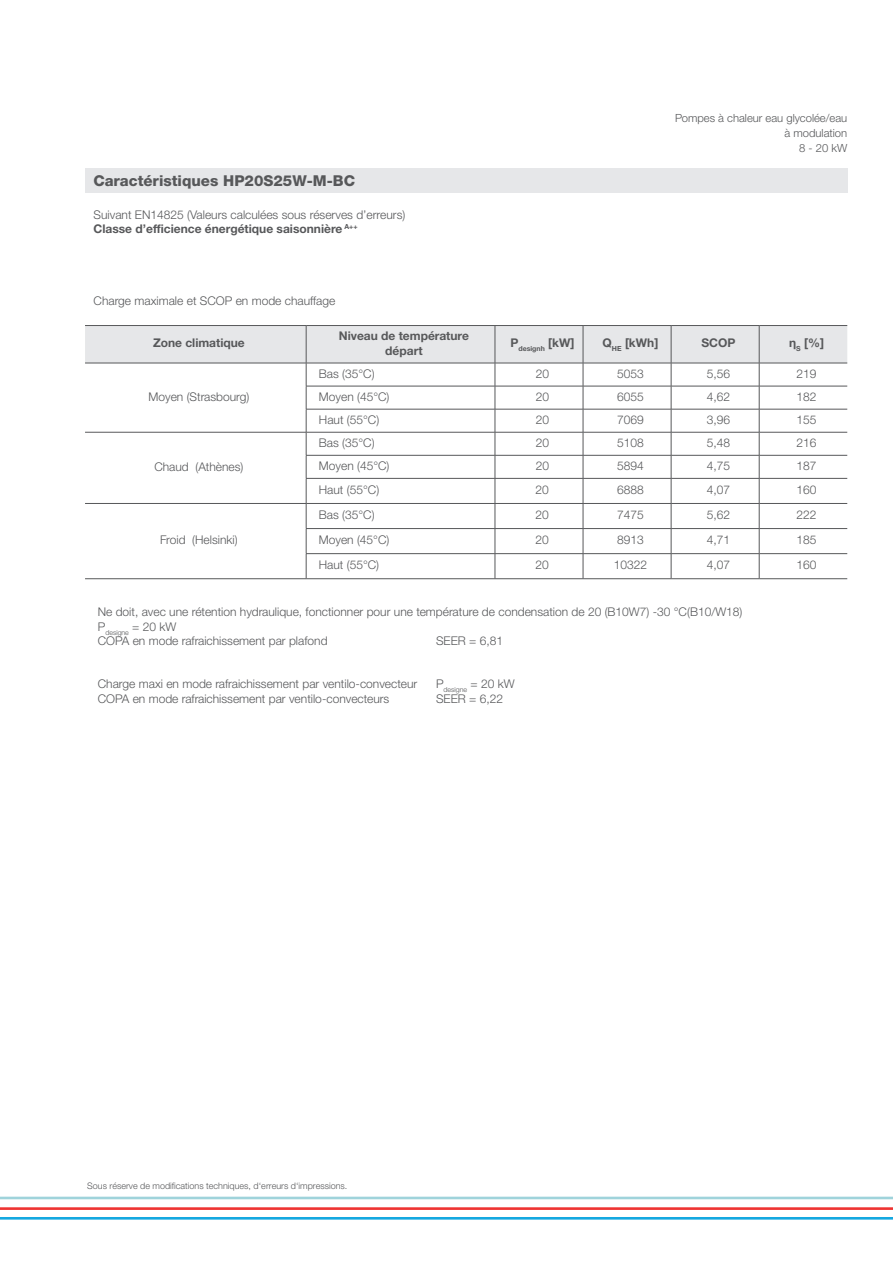
<style>
.page{position:relative;width:893px;height:1263px;background:#fff}
.page>*{position:absolute;margin:0;border:0;box-sizing:border-box;transform-origin:0 0}
.t1{font:800 15px "Helvetica Neue LTW1 G";color:#57585a}
.t2{font:300 12px/14.4px "Helvetica Neue LTW1 G";color:#57585a}
.t3{font:700 12px/14.4px "Helvetica Neue LTW1 G";color:#57585a;text-align:center}
.t4{font:300 11.25px/15px "Helvetica Neue LTW1 G";color:#57585a;text-align:right}
.t5{font:300 9px "Helvetica Neue LTW1 G";color:#57585a}
.t6{font:300 7.05px "Helvetica Neue LTW1 G";color:#57585a}
.t7{font:700 7.05px "Helvetica Neue LTW1 G";color:#57585a}
.s1{font-weight:700}
</style>
<div class="page">
<div style="left:85px;top:168px;width:762px;height:25px;background:#e6e7e9"></div>
<svg style="left:85px;top:326px;width:762px;height:252px"></svg>
<hr style="left:85px;top:578px;width:221px;height:1px;background:#57585a">
<hr style="left:306px;top:578px;width:189px;height:1px;background:#57585a">
<hr style="left:495px;top:578px;width:88px;height:1px;background:#57585a">
<hr style="left:583px;top:578px;width:88px;height:1px;background:#57585a">
<hr style="left:671px;top:578px;width:88px;height:1px;background:#57585a">
<hr style="left:759px;top:578px;width:88px;height:1px;background:#57585a">
<hr style="left:85px;top:325px;width:221px;height:1px;background:#57585a">
<hr style="left:306px;top:325px;width:189px;height:1px;background:#57585a">
<hr style="left:306px;top:326px;width:1px;height:37px;background:#57585a">
<hr style="left:495px;top:325px;width:88px;height:1px;background:#57585a">
<hr style="left:495px;top:326px;width:1px;height:37px;background:#57585a">
<hr style="left:583px;top:325px;width:88px;height:1px;background:#57585a">
<hr style="left:583px;top:326px;width:1px;height:37px;background:#57585a">
<hr style="left:671px;top:325px;width:88px;height:1px;background:#57585a">
<hr style="left:671px;top:326px;width:1px;height:37px;background:#57585a">
<hr style="left:759px;top:325px;width:88px;height:1px;background:#57585a">
<hr style="left:759px;top:326px;width:1px;height:37px;background:#57585a">
<hr style="left:85px;top:363px;width:221px;height:1px;background:#57585a">
<hr style="left:306px;top:363px;width:189px;height:1px;background:#57585a">
<hr style="left:495px;top:363px;width:88px;height:1px;background:#57585a">
<hr style="left:583px;top:363px;width:88px;height:1px;background:#57585a">
<hr style="left:671px;top:363px;width:88px;height:1px;background:#57585a">
<hr style="left:759px;top:363px;width:88px;height:1px;background:#57585a">
<hr style="left:0;top:1197px;width:893px;height:2px;background:#9fd3db">
<hr style="left:0;top:1207px;width:893px;height:3px;background:#ee3432">
<hr style="left:0;top:1217px;width:893px;height:2px;background:#14a8e0">
<p class="t1" style="left:94px;top:172px;width:263px">Caractéristiques HP20S25W-M-BC</p>
<p class="t2" style="left:94px;top:207px;width:313px">Suivant EN14825 (Valeurs calculées sous réserves d’erreurs)<br><span class="s1">Classe d’efficience énergétique saisonnière</span> <sup>A++</sup></p>
<p class="t4" style="left:675px;top:110px;width:174px">Pompes à chaleur eau glycolée/eau à modulation<br>8 - 20 kW</p>
<p class="t2" style="left:94px;top:293px;width:243px">Charge maximale et SCOP en mode chauffage</p>
<p class="t3" style="left:153px;top:336px;width:93px">Zone climatique</p>
<p class="t3" style="left:339px;top:329px;width:132px">Niveau de température départ</p>
<p class="t7" style="left:510px;top:344px;width:65px"><sup>P</sup>designh <sup>[kW]</sup></p>
<p class="t3" style="left:603px;top:336px;width:57px">Q<sub>HE</sub> [kWh]</p>
<p class="t3" style="left:701px;top:336px;width:36px">SCOP</p>
<p class="t3" style="left:789px;top:336px;width:36px">η<sub>S</sub> [%]</p>
<p class="t2" style="left:149px;top:389px;width:102px">Moyen (Strasbourg)</p>
<p class="t2" style="left:319px;top:366px;width:57px">Bas (35°C)</p>
<p class="t2" style="left:536px;top:366px;width:15px">20</p>
<p class="t2" style="left:617px;top:366px;width:28px">5053</p>
<p class="t2" style="left:707px;top:366px;width:25px">5,56</p>
<p class="t2" style="left:797px;top:366px;width:22px">219</p>
<p class="t2" style="left:319px;top:389px;width:72px">Moyen (45°C)</p>
<p class="t2" style="left:536px;top:389px;width:15px">20</p>
<p class="t2" style="left:617px;top:389px;width:28px">6055</p>
<p class="t2" style="left:707px;top:389px;width:25px">4,62</p>
<p class="t2" style="left:797px;top:389px;width:22px">182</p>
<p class="t2" style="left:319px;top:412px;width:62px">Haut (55°C)</p>
<p class="t2" style="left:536px;top:412px;width:15px">20</p>
<p class="t2" style="left:617px;top:412px;width:28px">7069</p>
<p class="t2" style="left:707px;top:412px;width:25px">3,96</p>
<p class="t2" style="left:797px;top:412px;width:22px">155</p>
<p class="t2" style="left:154px;top:459px;width:91px">Chaud (Athènes)</p>
<p class="t2" style="left:319px;top:435px;width:57px">Bas (35°C)</p>
<p class="t2" style="left:536px;top:435px;width:15px">20</p>
<p class="t2" style="left:617px;top:435px;width:28px">5108</p>
<p class="t2" style="left:707px;top:435px;width:25px">5,48</p>
<p class="t2" style="left:797px;top:435px;width:22px">216</p>
<p class="t2" style="left:319px;top:458px;width:72px">Moyen (45°C)</p>
<p class="t2" style="left:536px;top:458px;width:15px">20</p>
<p class="t2" style="left:617px;top:458px;width:28px">5894</p>
<p class="t2" style="left:707px;top:458px;width:25px">4,75</p>
<p class="t2" style="left:796px;top:458px;width:22px">187</p>
<p class="t2" style="left:319px;top:482px;width:62px">Haut (55°C)</p>
<p class="t2" style="left:536px;top:482px;width:15px">20</p>
<p class="t2" style="left:617px;top:482px;width:28px">6888</p>
<p class="t2" style="left:707px;top:482px;width:25px">4,07</p>
<p class="t2" style="left:796px;top:482px;width:22px">160</p>
<p class="t2" style="left:319px;top:507px;width:57px">Bas (35°C)</p>
<p class="t2" style="left:536px;top:507px;width:15px">20</p>
<p class="t2" style="left:617px;top:507px;width:28px">7475</p>
<p class="t2" style="left:707px;top:507px;width:25px">5,62</p>
<p class="t2" style="left:796px;top:507px;width:22px">222</p>
<p class="t2" style="left:319px;top:533px;width:72px">Moyen (45°C)</p>
<p class="t2" style="left:536px;top:533px;width:15px">20</p>
<p class="t2" style="left:617px;top:533px;width:28px">8913</p>
<p class="t2" style="left:707px;top:533px;width:25px">4,71</p>
<p class="t2" style="left:796px;top:533px;width:22px">185</p>
<p class="t2" style="left:319px;top:558px;width:62px">Haut (55°C)</p>
<p class="t2" style="left:536px;top:558px;width:15px">20</p>
<p class="t2" style="left:614px;top:558px;width:35px">10322</p>
<p class="t2" style="left:707px;top:558px;width:25px">4,07</p>
<p class="t2" style="left:796px;top:558px;width:22px">160</p>
<p class="t2" style="left:98px;top:605px;width:646px">Ne doit, avec une rétention hydraulique, fonctionner pour une température de condensation de 20 (B10W7) -30 °C(B10/W18)</p>
<p class="t6" style="left:98px;top:628px;width:80px"><sup>P</sup>designe <sup>=</sup> <sup>20</sup> <sup>kW</sup></p>
<p class="t2" style="left:98px;top:633px;width:231px">COPA en mode rafraichissement par plafond</p>
<p class="t2" style="left:436px;top:633px;width:69px">SEER = 6,81</p>
<p class="t2" style="left:98px;top:677px;width:321px">Charge maxi en mode rafraichissement par ventilo-convecteur</p>
<p class="t6" style="left:436px;top:685px;width:80px"><sup>P</sup>designe <sup>=</sup> <sup>20</sup> <sup>kW</sup></p>
<p class="t2" style="left:98px;top:691px;width:293px">COPA en mode rafraichissement par ventilo-convecteurs</p>
<p class="t2" style="left:436px;top:691px;width:69px">SEER = 6,22</p>
<p class="t2" style="left:160px;top:533px;width:79px">Froid (Helsinki)</p>
<p class="t5" style="left:87px;top:1180px;width:262px">Sous réserve de modifications techniques, d‘erreurs d‘impressions.</p>
</div>
